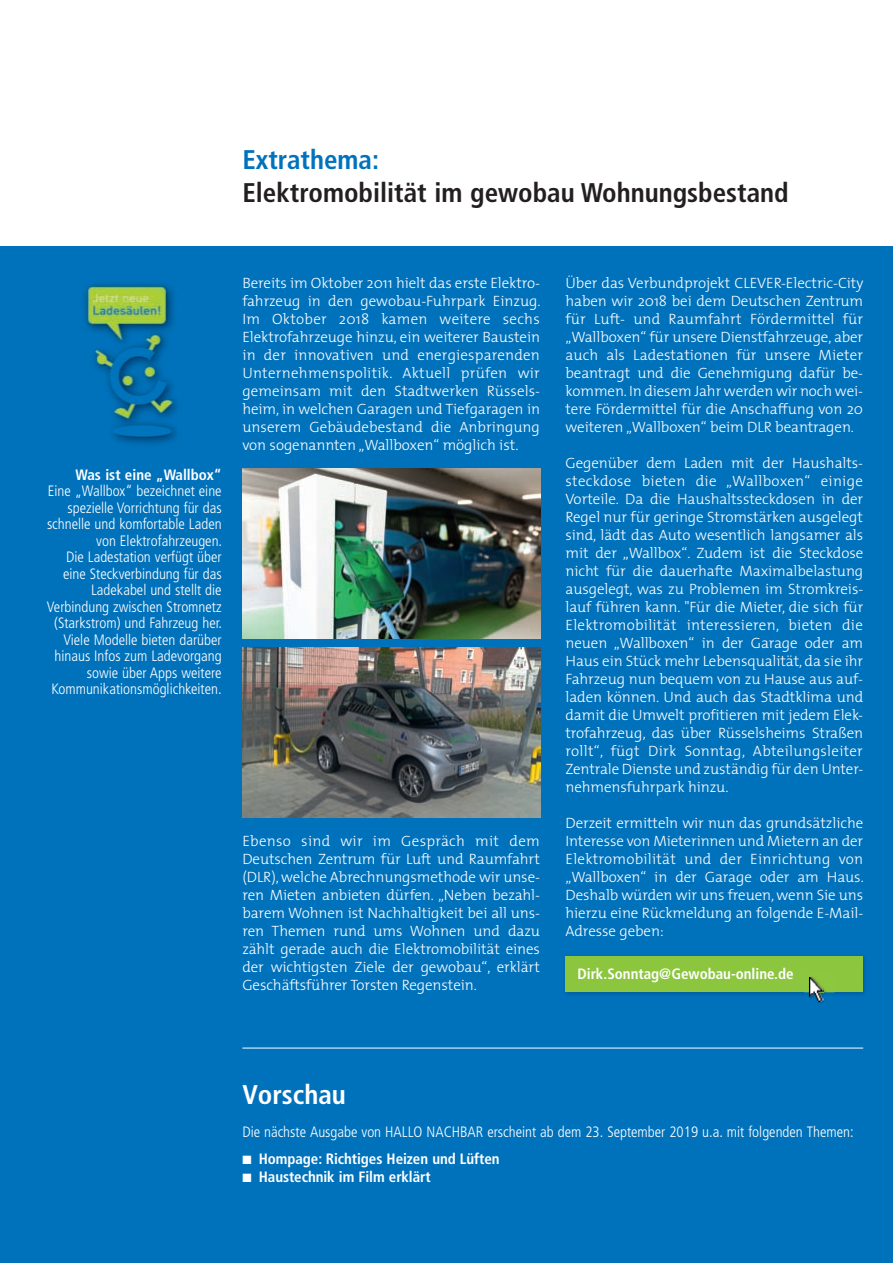
<style>
.page{position:relative;width:893px;height:1263px;background:#fff}
.page>*{position:absolute;margin:0;border:0;box-sizing:border-box;transform-origin:0 0}
.t1{font:700 condensed 27px "Frutiger";color:#231f20}
.t2{font:700 condensed 27px "Frutiger";color:#0072bc}
.t3{font:700 condensed 27px "Frutiger LT Std";color:#fff}
.t4{font:300 15px/18px "The Mix";letter-spacing:-.005em;color:#fff;text-align:justify}
.t5{font:300 condensed 15px/16.5px "Frutiger";color:#fff;text-align:right}
.t6{font:700 condensed 15px "Frutiger";letter-spacing:-.005em;color:#fff}
.t7{font:300 condensed 15px "Frutiger LT Std";color:#fff}
</style>
<div class="page">
<div style="left:0;top:247px;width:893px;height:1016px;background:#0072bc"></div>
<img style="left:565px;top:957px;width:301px;height:38px">
<div style="left:565px;top:956px;width:298px;height:36px;background:#8bc63e"></div>
<img style="left:804px;top:977px;width:30px;height:26px">
<img style="left:809px;top:978px;width:15px;height:23px">
<img style="left:242px;top:468px;width:298px;height:171px">
<img style="left:242px;top:648px;width:298px;height:170px">
<hr style="left:242px;top:1048px;width:621px;height:1px;background:#fff">
<img style="left:84px;top:284px;width:94px;height:160px">
<h1 class="t2" style="left:242px;top:149px;width:138px">Extrathema:</h1>
<h1 class="t1" style="left:242px;top:182px;width:548px">Elektromobilität im gewobau Wohnungsbestand</h1>
<p class="t6" style="left:76px;top:468px;width:148px">Was ist eine „Wallbox“</p>
<p class="t5" style="left:47px;top:484px;width:177px">Eine „Wallbox“ bezeichnet eine spezielle Vorrichtung für das schnelle und komfortable Laden von Elektrofahrzeugen.<br>Die Ladestation verfügt über eine Steckverbindung für das<br>Ladekabel und stellt die<br>Verbindung zwischen Stromnetz (Starkstrom) und Fahrzeug her.<br>Viele Modelle bieten darüber hinaus Infos zum Ladevorgang sowie über Apps weitere<br>Kommunikationsmöglichkeiten.</p>
<p class="t4" style="left:242px;top:273px;width:300px">Bereits im Oktober 2011 hielt das erste Elektro&shy;fahrzeug in den gewobau-Fuhrpark Einzug.<br>Im Oktober 2018 kamen weitere sechs Elektrofahrzeuge hinzu, ein weiterer Baustein in der innovativen und energiesparenden Unternehmenspolitik. Aktuell prüfen wir gemeinsam mit den Stadtwerken Rüssels&shy;heim, in welchen Garagen und Tiefgaragen in unserem Gebäudebestand die Anbringung von sogenannten „Wallboxen“ möglich ist.</p>
<p class="t4" style="left:242px;top:831px;width:299px">Ebenso sind wir im Gespräch mit dem Deutschen Zentrum für Luft und Raumfahrt (DLR), welche Abrechnungsmethode wir unse&shy;ren Mieten anbieten dürfen. „Neben bezahl&shy;barem Wohnen ist Nachhaltigkeit bei all uns&shy;ren Themen rund ums Wohnen und dazu zählt gerade auch die Elektromobilität eines der wichtigsten Ziele der gewobau“, erklärt Geschäftsführer Torsten Regenstein.</p>
<p class="t4" style="left:565px;top:273px;width:299px">Über das Verbundprojekt CLEVER-Electric-City haben wir 2018 bei dem Deutschen Zentrum für Luft- und Raumfahrt Fördermittel für „Wallboxen“ für unsere Dienstfahrzeuge, aber auch als Ladestationen für unsere Mieter beantragt und die Genehmigung dafür be&shy;kommen. In diesem Jahr werden wir noch wei&shy;tere Fördermittel für die Anschaffung von 20 weiteren „Wallboxen“ beim DLR beantragen.</p>
<p class="t4" style="left:565px;top:453px;width:299px">Gegenüber dem Laden mit der Haushalts&shy;steckdose bieten die „Wallboxen“ einige Vorteile. Da die Haushaltssteckdosen in der Regel nur für geringe Stromstärken ausgelegt sind, lädt das Auto wesentlich langsamer als mit der „Wallbox“. Zudem ist die Steckdose nicht für die dauerhafte Maximalbelastung ausgelegt, was zu Problemen im Stromkreis&shy;lauf führen kann. "Für die Mieter, die sich für Elektromobilität interessieren, bieten die neuen „Wallboxen“ in der Garage oder am Haus ein Stück mehr Lebensqualität, da sie ihr Fahrzeug nun bequem von zu Hause aus auf&shy;laden können. Und auch das Stadtklima und damit die Umwelt profitieren mit jedem Elek&shy;trofahrzeug, das über Rüsselsheims Straßen rollt“, fügt Dirk Sonntag, Abteilungsleiter Zentrale Dienste und zuständig für den Unter&shy;nehmensfuhrpark hinzu.</p>
<p class="t4" style="left:565px;top:813px;width:300px">Derzeit ermitteln wir nun das grundsätzliche Interesse von Mieterinnen und Mietern an der Elektromobilität und der Einrichtung von „Wallboxen“ in der Garage oder am Haus.<br>Deshalb würden wir uns freuen, wenn Sie uns hierzu eine Rückmeldung an folgende E-Mail-Adresse geben:</p>
<p class="t6" style="left:577px;top:968px;width:218px">Dirk.Sonntag@Gewobau-online.de</p>
<h1 class="t3" style="left:242px;top:1083px;width:105px">Vorschau</h1>
<p class="t7" style="left:242px;top:1125px;width:613px">Die nächste Ausgabe von HALLO NACHBAR erscheint ab dem 23. September 2019 u.a. mit folgenden Themen:</p>
<p class="t6" style="left:242px;top:1152px;width:259px">■ Hompage: Richtiges Heizen und Lüften</p>
<p class="t6" style="left:242px;top:1170px;width:190px">■ Haustechnik im Film erklärt</p>
</div>
